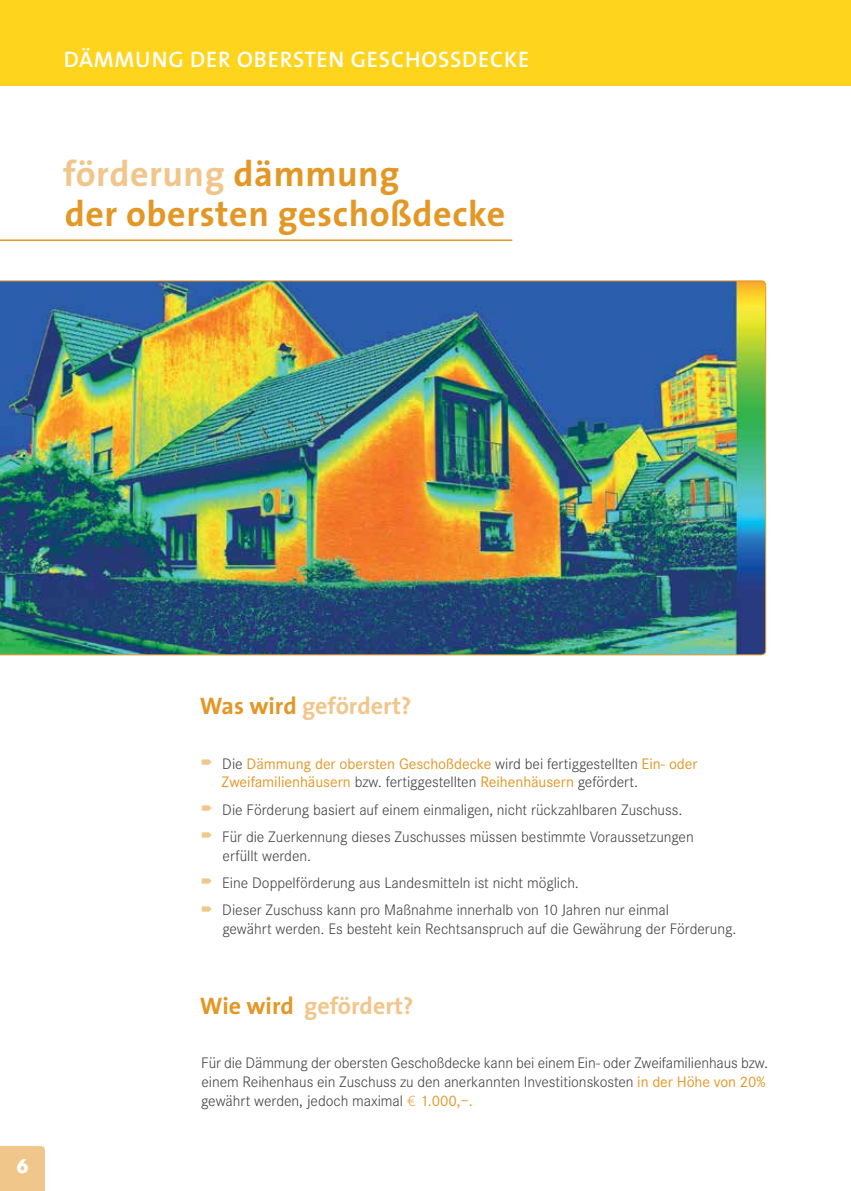
<style>
.page{position:relative;width:851px;height:1191px;background:#fff}
.page>*{position:absolute;margin:0;border:0;box-sizing:border-box;transform-origin:0 0}
.t1{font:700 36px/40px "The Sans";letter-spacing:.015em;color:#e39725}
.t2{font:700 24px "The Sans";color:#f0c68b}
.t3{font:600 22.5px "The Sans";letter-spacing:.035em;color:#fff}
.t4{font:800 21px "Corporate S";color:#fff}
.t5{font:300 15.75px/27.3px "Corporate S";letter-spacing:-.005em;color:#414042}
.t6{font:15.75px/18.8px "Corporate S";letter-spacing:-.005em;color:#e39725}
.s1{color:#f0c68b}
.s2{color:#e39725}
.s3{font-weight:300;color:#414042}
.s4{font-weight:400;color:#e39725}
.s5{font-family:"Meta";font-size:15px;color:#e6a039}
</style>
<div class="page">
<div style="left:0;top:0;width:850px;height:85px;background:#ffd41c"></div>
<div style="left:0;top:1146px;width:45px;height:45px;background:#f0c68b"></div>
<img style="left:0;top:281px;width:765px;height:374px">
<hr style="left:0;top:239px;width:512px;height:2px;background:#e39725">
<h3 class="t3" style="left:64px;top:41px;width:467px">DÄMMUNG DER OBERSTEN GESCHOSSDECKE</h3>
<h1 class="t1" style="left:63px;top:153px;width:443px"><span class="s1">förderung</span> dämmung<br>der obersten geschoßdecke</h1>
<h3 class="t4" style="left:16px;top:1153px;width:14px">6</h3>
<h2 class="t2" style="left:200px;top:686px;width:213px"><span class="s2">Was wird</span> gefördert?</h2>
<p class="t6" style="left:221px;top:754px;width:477px"><span class="s3">Die</span> Dämmung der obersten Geschoßdecke <span class="s3">wird bei fertiggestellten</span> Ein- oder<br>Zweifamilienhäusern <span class="s3">bzw. fertiggestellten</span> Reihenhäusern <span class="s3">gefördert.</span></p>
<p class="t5" style="left:222px;top:796px;width:473px">Die Förderung basiert auf einem einmaligen, nicht rückzahlbaren Zuschuss.<br>Für die Zuerkennung dieses Zuschusses müssen bestimmte Voraussetzungen</p>
<p class="t5" style="left:222px;top:842px;width:448px">erfüllt werden.<br>Eine Doppelförderung aus Landesmitteln ist nicht möglich.<br>Dieser Zuschuss kann pro Maßnahme innerhalb von 10 Jahren nur einmal</p>
<p class="t5" style="left:222px;top:915px;width:515px">gewährt werden. Es besteht kein Rechtsanspruch auf die Gewährung der Förderung.</p>
<h2 class="t2" style="left:200px;top:985px;width:215px"><span class="s2">Wie wird</span> gefördert?</h2>
<p class="t5" style="left:201px;top:1054px;width:568px;line-height:18.8px">Für die Dämmung der obersten Geschoßdecke kann bei einem Ein- oder Zweifamilienhaus bzw. einem Reihenhaus ein Zuschuss zu den anerkannten Investitionskosten <span class="s4">in der Höhe von 20% </span>gewährt werden, jedoch maximal <span class="s5">€</span> <span class="s4">1.000,–.</span></p>
</div>
